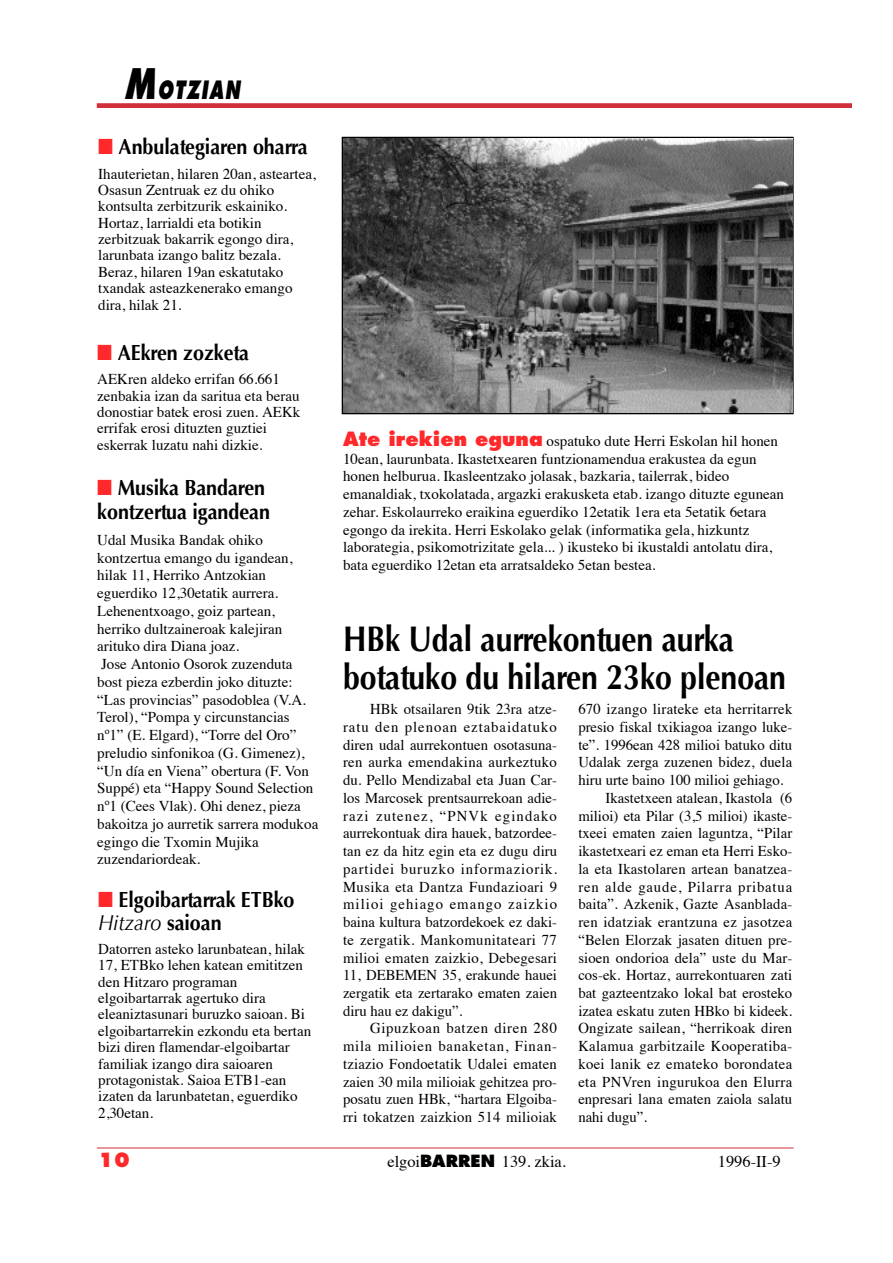
<style>
.page{position:relative;width:893px;height:1263px;background:#fff}
.page>*{position:absolute;margin:0;border:0;box-sizing:border-box;transform-origin:0 0}
.t1{font:700 35.55px/38.2px "Optima";color:#000;scale:.85 1}
.t2{font:italic 800 24.6px "Futura";letter-spacing:.085em;color:#000;scale:.7 1}
.t3{font:700 21.9px/24.6px "Optima";color:#000;scale:.9 1}
.t4{font:800 19.05px "Futura";color:#ff282a}
.t5{font:16.35px "Times";color:#000}
.t6{font:15px/17.7px "Times";color:#000}
.t7{font:15px "Times";letter-spacing:.02em;color:#000}
.t8{font:15px "Times";letter-spacing:.025em;color:#000}
.t9{font:15px "Times";letter-spacing:.055em;color:#000}
.s1{font-size:40.95px}
.s2{color:#ff282a}
.s3{font-weight:400;font-style:italic}
.s4{font-family:"Futura";font-weight:800;font-size:19.05px;color:#ff282a}
.s5{font-family:"Futura";font-weight:800}
</style>
<div class="page">
<svg style="left:96px;top:1147px;width:698px;height:2px"></svg>
<div style="left:97px;top:103px;width:754px;height:5px;background:#d12f3c"></div>
<img style="left:343px;top:138px;width:449px;height:275px">
<h2 class="t2" style="left:124px;top:79px;width:167px"><span class="s1">M</span>OTZIAN</h2>
<h3 class="t3" style="left:98px;top:135px;width:234px"><span class="s2">■</span> Anbulategiaren oharra</h3>
<p class="t6" style="left:98px;top:167px;width:219px;line-height:16.4px">Ihauterietan, hilaren 20an, asteartea,<br>Osasun Zentruak ez du ohiko kontsulta zerbitzurik eskainiko.<br>Hortaz, larrialdi eta botikin zerbitzuak bakarrik egongo dira, larunbata izango balitz bezala.<br>Beraz, hilaren 19an eskatutako txandak asteazkenerako emango dira, hilak 21.</p>
<h3 class="t3" style="left:97px;top:341px;width:170px"><span class="s2">■</span> AEkren zozketa</h3>
<p class="t6" style="left:97px;top:372px;width:205px;line-height:16.4px">AEKren aldeko errifan 66.661 zenbakia izan da saritua eta berau donostiar batek erosi zuen. AEKk errifak erosi dituzten guztiei eskerrak luzatu nahi dizkie.</p>
<h3 class="t3" style="left:97px;top:475px;width:193px"><span class="s2">■</span> Musika Bandaren kontzertua igandean</h3>
<p class="t6" style="left:97px;top:532px;width:222px">Udal Musika Bandak ohiko kontzertua emango du igandean, hilak 11, Herriko Antzokian eguerdiko 12,30etatik aurrera.<br>Lehenentxoago, goiz partean, herriko dultzaineroak kalejiran arituko dira Diana joaz.<br>Jose Antonio Osorok zuzenduta<br>bost pieza ezberdin joko dituzte: “Las provincias” pasodoblea (V.A.<br>Terol), “Pompa y circunstancias nº1” (E. Elgard), “Torre del Oro” preludio sinfonikoa (G. Gimenez), “Un día en Viena” obertura (F. Von<br>Suppé) eta “Happy Sound Selection nº1 (Cees Vlak). Ohi denez, pieza bakoitza jo aurretik sarrera modukoa egingo die Txomin Mujika zuzendariordeak.</p>
<h3 class="t3" style="left:98px;top:888px;width:220px;line-height:23.2px"><span class="s2">■</span> Elgoibartarrak ETBko<br><span class="s3">Hitzaro</span> saioan</h3>
<p class="t6" style="left:98px;top:942px;width:215px;line-height:16.4px">Datorren asteko larunbatean, hilak<br>17, ETBko lehen katean emititzen den Hitzaro programan elgoibartarrak agertuko dira eleaniztasunari buruzko saioan. Bi elgoibartarrekin ezkondu eta bertan bizi diren flamendar-elgoibartar familiak izango dira saioaren protagonistak. Saioa ETB1-ean izaten da larunbatetan, eguerdiko<br>2,30etan.</p>
<p class="t6" style="left:343px;top:433px;width:442px"><span class="s4">Ate irekien eguna</span> ospatuko dute Herri Eskolan hil honen 10ean, laurunbata. Ikastetxearen funtzionamendua erakustea da egun honen helburua. Ikasleentzako jolasak, bazkaria, tailerrak, bideo emanaldiak, txokolatada, argazki erakusketa etab. izango dituzte egunean zehar. Eskolaurreko eraikina eguerdiko 12etatik 1era eta 5etatik 6etara egongo da irekita. Herri Eskolako gelak (informatika gela, hizkuntz laborategia, psikomotrizitate gela... ) ikusteko bi ikustaldi antolatu dira, bata eguerdiko 12etan eta arratsaldeko 5etan bestea.</p>
<h1 class="t1" style="left:343px;top:620px;width:522px">HBk Udal aurrekontuen aurka botatuko du hilaren 23ko plenoan</h1>
<p class="t6" style="left:343px;top:701px;width:215px;text-align:justify;text-indent:27px">HBk otsailaren 9tik 23ra atze&shy;ratu den plenoan eztabaidatuko diren udal aurrekontuen osotasuna&shy;ren aurka emendakina aurkeztuko du. Pello Mendizabal eta Juan Car&shy;los Marcosek prentsaurrekoan adie&shy;razi zutenez, “PNVk egindako aurrekontuak dira hauek, batzordee&shy;tan ez da hitz egin eta ez dugu diru partidei buruzko informaziorik.<br>Musika eta Dantza Fundazioari 9 milioi gehiago emango zaizkio baina kultura batzordekoek ez daki&shy;te zergatik. Mankomunitateari 77 milioi ematen zaizkio, Debegesari 11, DEBEMEN 35, erakunde hauei zergatik eta zertarako ematen zaien diru hau ez dakigu”.</p>
<p class="t6" style="left:343px;top:1021px;width:215px;text-align:justify;text-indent:27px">Gipuzkoan batzen diren 280 mila milioien banaketan, Finan&shy;tziazio Fondoetatik Udalei ematen zaien 30 mila milioiak gehitzea pro&shy;posatu zuen HBk, “hartara Elgoiba&shy;rri tokatzen zaizkion 514 milioiak</p>
<p class="t6" style="left:578px;top:701px;width:215px">670 izango lirateke eta herritarrek</p>
<p class="t6" style="left:578px;top:719px;width:215px">presio fiskal txikiagoa izango luke-</p>
<p class="t6" style="left:578px;top:737px;width:215px">te”. 1996ean 428 milioi batuko ditu</p>
<p class="t6" style="left:578px;top:755px;width:215px">Udalak zerga zuzenen bidez, duela</p>
<p class="t6" style="left:578px;top:772px;width:207px">hiru urte baino 100 milioi gehiago.</p>
<p class="t6" style="left:605px;top:790px;width:188px">Ikastetxeen atalean, Ikastola (6</p>
<p class="t6" style="left:578px;top:808px;width:215px">milioi) eta Pilar (3,5 milioi) ikaste-</p>
<p class="t6" style="left:578px;top:826px;width:215px">txeei ematen zaien laguntza, “Pilar</p>
<p class="t6" style="left:578px;top:843px;width:215px">ikastetxeari ez eman eta Herri Esko-</p>
<p class="t6" style="left:578px;top:861px;width:215px">la eta Ikastolaren artean banatzea-</p>
<p class="t9" style="left:578px;top:880px;width:215px">ren alde gaude, Pilarra pribatua</p>
<p class="t6" style="left:578px;top:897px;width:215px">baita”. Azkenik, Gazte Asanblada-</p>
<p class="t7" style="left:578px;top:916px;width:215px">ren idatziak erantzuna ez jasotzea</p>
<p class="t6" style="left:578px;top:932px;width:215px">“Belen Elorzak jasaten dituen pre-</p>
<p class="t6" style="left:578px;top:950px;width:215px">sioen ondorioa dela” uste du Mar-</p>
<p class="t6" style="left:578px;top:968px;width:215px">cos-ek. Hortaz, aurrekontuaren zati</p>
<p class="t6" style="left:578px;top:985px;width:215px">bat gazteentzako lokal bat erosteko</p>
<p class="t6" style="left:578px;top:1003px;width:215px">izatea eskatu zuten HBko bi kideek.</p>
<p class="t6" style="left:578px;top:1021px;width:215px">Ongizate sailean, “herrikoak diren</p>
<p class="t8" style="left:578px;top:1040px;width:215px">Kalamua garbitzaile Kooperatiba-</p>
<p class="t7" style="left:578px;top:1058px;width:215px">koei lanik ez emateko borondatea</p>
<p class="t8" style="left:578px;top:1075px;width:215px">eta PNVren ingurukoa den Elurra</p>
<p class="t6" style="left:578px;top:1092px;width:215px">enpresari lana ematen zaiola salatu</p>
<p class="t6" style="left:578px;top:1110px;width:70px">nahi dugu”.</p>
<p class="t4" style="left:98px;top:1151px;width:33px">10</p>
<p class="t5" style="left:387px;top:1155px;width:180px">elgoi<span class="s5">BARREN</span> 139. zkia.</p>
<p class="t5" style="left:718px;top:1155px;width:64px">1996-II-9</p>
</div>
